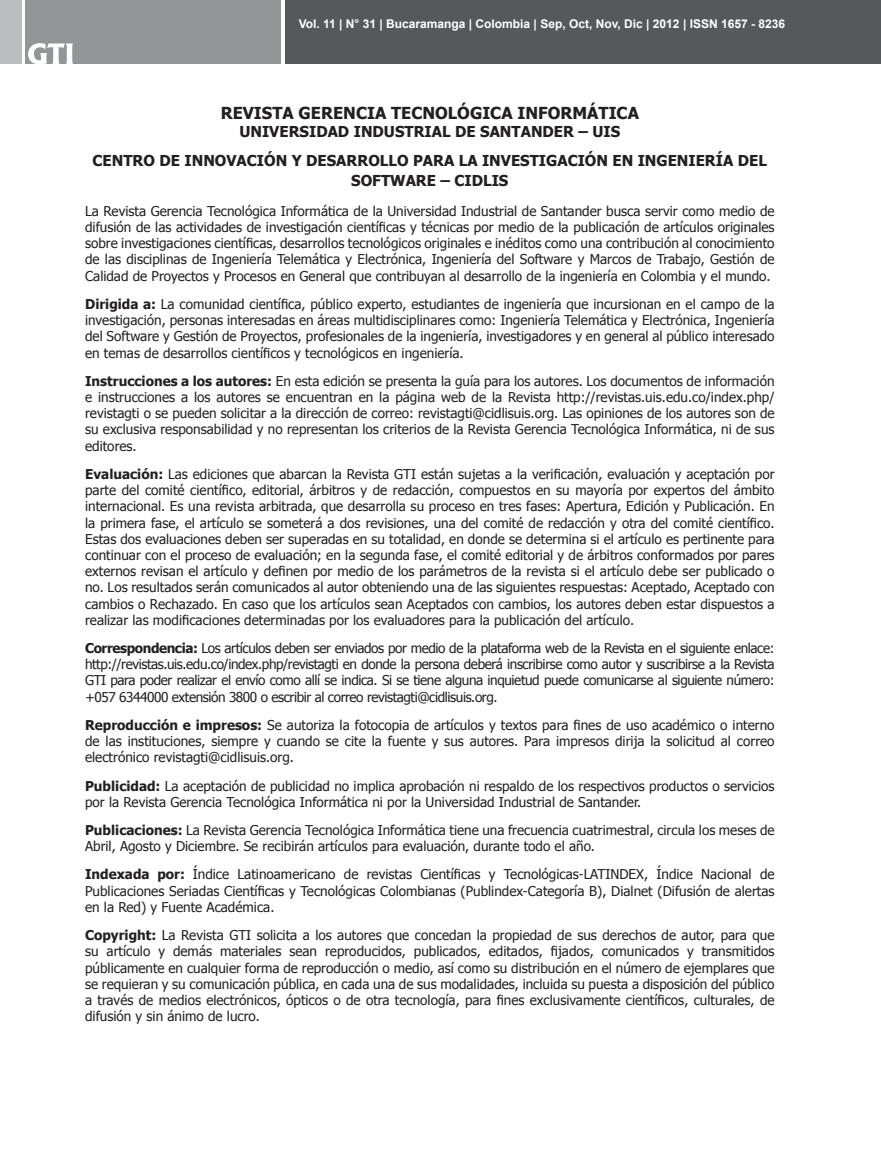
<style>
.page{position:relative;width:881px;height:1149px;background:#fff}
.page>*{position:absolute;margin:0;border:0;box-sizing:border-box;transform-origin:0 0}
.t1{font:700 16.5px "Tahoma";color:#231f20}
.t2{font:700 15px/29.2px "Tahoma";color:#231f20;text-align:center}
.t3{font:13.5px/16.2px "Tahoma";color:#231f20;text-align:justify}
.t4{font:700 12px "Arial";color:#fff}
.s1{font-weight:700}
</style>
<div class="page">
<div style="left:285px;top:0;width:595px;height:64px;background:#57585a"></div>
<div style="left:26px;top:0;width:255px;height:64px;background:#939598"></div>
<div style="left:0;top:0;width:22px;height:64px;background:#bcbdc0"></div>
<svg style="left:28px;top:43px;width:45px;height:21px"></svg>
<p class="t4" style="left:298px;top:16px;width:488px">Vol. 11 | N° 31 | Bucaramanga | Colombia | Sep, Oct, Nov, Dic | 2012 | ISSN 1657 - 8236</p>
<p class="t1" style="left:220px;top:101px;width:419px">REVISTA GERENCIA TECNOLÓGICA INFORMÁTICA</p>
<p class="t2" style="left:93px;top:116px;width:675px">UNIVERSIDAD INDUSTRIAL DE SANTANDER – UIS<br>CENTRO DE INNOVACIÓN Y DESARROLLO PARA LA INVESTIGACIÓN EN INGENIERÍA DEL</p>
<p class="t2" style="left:351px;top:165px;width:159px">SOFTWARE – CIDLIS</p>
<p class="t3" style="left:85px;top:202px;width:690px">La Revista Gerencia Tecnológica Informática de la Universidad Industrial de Santander busca servir como medio de difusión de las actividades de investigación científicas y técnicas por medio de la publicación de artículos originales sobre investigaciones científicas, desarrollos tecnológicos originales e inéditos como una contribución al conocimiento de las disciplinas de Ingeniería Telemática y Electrónica, Ingeniería del Software y Marcos de Trabajo, Gestión de Calidad de Proyectos y Procesos en General que contribuyan al desarrollo de la ingeniería en Colombia y el mundo.</p>
<p class="t3" style="left:85px;top:295px;width:690px"><span class="s1">Dirigida a:</span> La comunidad científica, público experto, estudiantes de ingeniería que incursionan en el campo de la investigación, personas interesadas en áreas multidisciplinares como: Ingeniería Telemática y Electrónica, Ingeniería del Software y Gestión de Proyectos, profesionales de la ingeniería, investigadores y en general al público interesado en temas de desarrollos científicos y tecnológicos en ingeniería.</p>
<p class="t3" style="left:85px;top:372px;width:690px"><span class="s1">Instrucciones a los autores:</span> En esta edición se presenta la guía para los autores. Los documentos de información e instrucciones a los autores se encuentran en la página web de la Revista http://revistas.uis.edu.co/index.php/ revistagti o se pueden solicitar a la dirección de correo: revistagti@cidlisuis.org. Las opiniones de los autores son de su exclusiva responsabilidad y no representan los criterios de la Revista Gerencia Tecnológica Informática, ni de sus editores.</p>
<p class="t3" style="left:85px;top:465px;width:690px"><span class="s1">Evaluación:</span> Las ediciones que abarcan la Revista GTI están sujetas a la verificación, evaluación y aceptación por parte del comité científico, editorial, árbitros y de redacción, compuestos en su mayoría por expertos del ámbito internacional. Es una revista arbitrada, que desarrolla su proceso en tres fases: Apertura, Edición y Publicación. En la primera fase, el artículo se someterá a dos revisiones, una del comité de redacción y otra del comité científico.<br>Estas dos evaluaciones deben ser superadas en su totalidad, en donde se determina si el artículo es pertinente para continuar con el proceso de evaluación; en la segunda fase, el comité editorial y de árbitros conformados por pares externos revisan el artículo y definen por medio de los parámetros de la revista si el artículo debe ser publicado o no. Los resultados serán comunicados al autor obteniendo una de las siguientes respuestas: Aceptado, Aceptado con cambios o Rechazado. En caso que los artículos sean Aceptados con cambios, los autores deben estar dispuestos a realizar las modificaciones determinadas por los evaluadores para la publicación del artículo.</p>
<p class="t3" style="left:85px;top:639px;width:690px"><span class="s1">Correspondencia:</span> Los artículos deben ser enviados por medio de la plataforma web de la Revista en el siguiente enlace: http://revistas.uis.edu.co/index.php/revistagti en donde la persona deberá inscribirse como autor y suscribirse a la Revista GTI para poder realizar el envío como allí se indica. Si se tiene alguna inquietud puede comunicarse al siguiente número: +057 6344000 extensión 3800 o escribir al correo revistagti@cidlisuis.org.</p>
<p class="t3" style="left:85px;top:716px;width:690px"><span class="s1">Reproducción e impresos:</span> Se autoriza la fotocopia de artículos y textos para fines de uso académico o interno de las instituciones, siempre y cuando se cite la fuente y sus autores. Para impresos dirija la solicitud al correo electrónico revistagti@cidlisuis.org.</p>
<p class="t3" style="left:85px;top:776px;width:690px"><span class="s1">Publicidad:</span> La aceptación de publicidad no implica aprobación ni respaldo de los respectivos productos o servicios por la Revista Gerencia Tecnológica Informática ni por la Universidad Industrial de Santander.</p>
<p class="t3" style="left:85px;top:821px;width:690px"><span class="s1">Publicaciones:</span> La Revista Gerencia Tecnológica Informática tiene una frecuencia cuatrimestral, circula los meses de<br>Abril, Agosto y Diciembre. Se recibirán artículos para evaluación, durante todo el año.</p>
<p class="t3" style="left:85px;top:865px;width:690px"><span class="s1">Indexada por:</span> Índice Latinoamericano de revistas Científicas y Tecnológicas-LATINDEX, Índice Nacional de Publicaciones Seriadas Científicas y Tecnológicas Colombianas (Publindex-Categoría B), Dialnet (Difusión de alertas en la Red) y Fuente Académica.</p>
<p class="t3" style="left:85px;top:926px;width:690px"><span class="s1">Copyright:</span> La Revista GTI solicita a los autores que concedan la propiedad de sus derechos de autor, para que su artículo y demás materiales sean reproducidos, publicados, editados, fijados, comunicados y transmitidos públicamente en cualquier forma de reproducción o medio, así como su distribución en el número de ejemplares que se requieran y su comunicación pública, en cada una de sus modalidades, incluida su puesta a disposición del público a través de medios electrónicos, ópticos o de otra tecnología, para fines exclusivamente científicos, culturales, de difusión y sin ánimo de lucro.</p>
</div>
